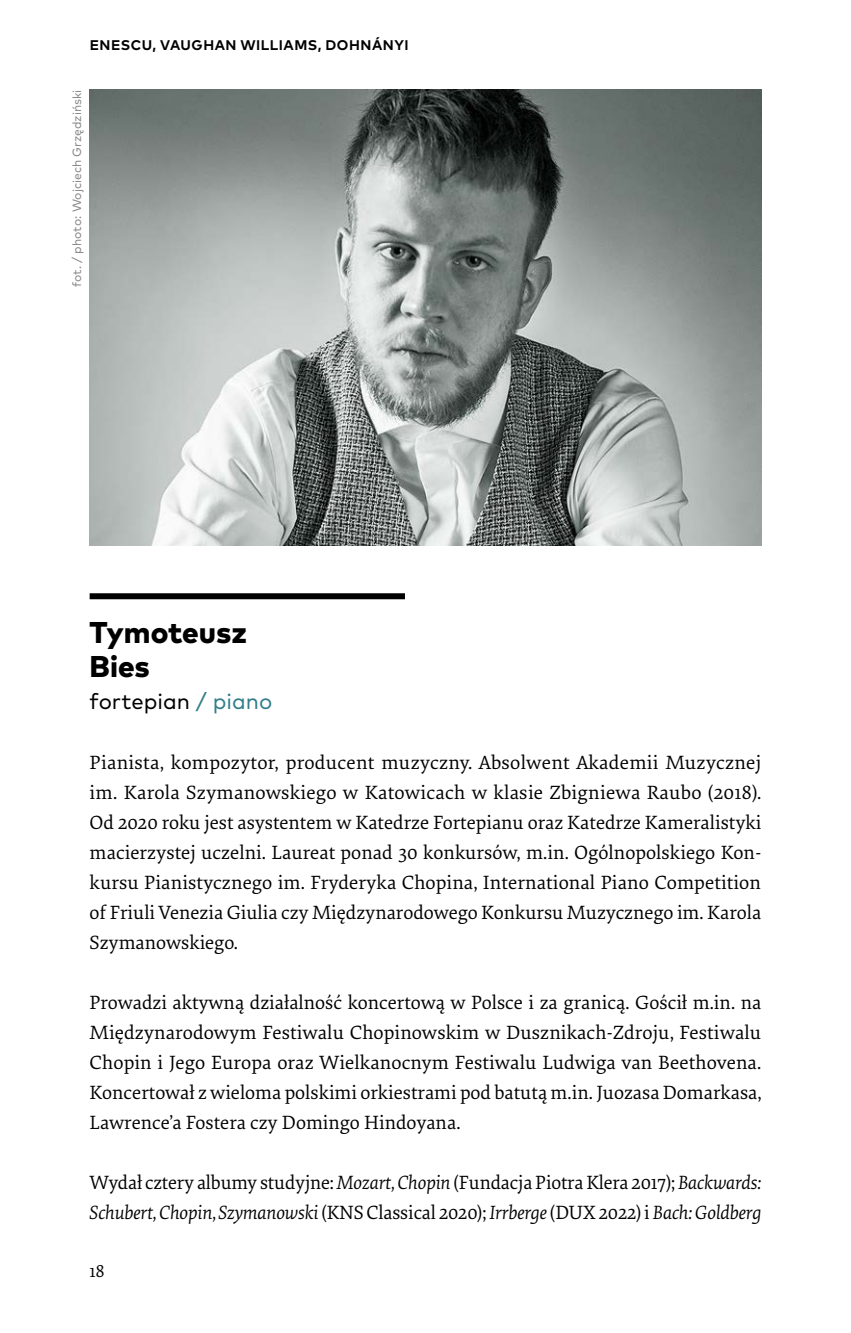
<style>
.page{position:relative;width:851px;height:1333px;background:#fff}
.page>*{position:absolute;margin:0;border:0;box-sizing:border-box;transform-origin:0 0}
.t1{font:800 30px/34px "Mark OT";color:#000}
.t2{font:22px "Mark Pro";color:#000}
.t3{font:20px/30px "Elena Basic";color:#000;text-align:justify}
.t4{font:18px "Elena Basic";color:#000}
.t5{font:700 14px "Mark OT";letter-spacing:.035em;color:#000}
.t6{font:12px "Mark Pro";color:#878787}
.s1{color:#327e89}
.s2{font-style:italic}
</style>
<div class="page">
<div style="left:90px;top:593px;width:315px;height:6px;background:#000"></div>
<img style="left:90px;top:90px;width:671px;height:456px">
<p class="t5" style="left:90px;top:36px;width:320px">ENESCU, VAUGHAN WILLIAMS, DOHNÁNYI</p>
<p class="t6" style="left:68px;top:287px;width:199px;rotate:-90deg">fot. / photo: Wojciech Grzędziński</p>
<h1 class="t1" style="left:90px;top:615px;width:159px">Tymoteusz<br>Bies</h1>
<p class="t2" style="left:90px;top:685px;width:184px">fortepian <span class="s1">/ piano</span></p>
<p class="t3" style="left:90px;top:746px;width:673px">Pianista, kompozytor, producent muzyczny. Absolwent Akademii Muzycznej im. Karola Szymanowskiego w Katowicach w klasie Zbigniewa Raubo (2018).<br>Od 2020 roku jest asystentem w Katedrze Fortepianu oraz Katedrze Kameralistyki macierzystej uczelni. Laureat ponad 30 konkursów, m.in. Ogólnopolskiego Kon&shy;kursu Pianistycznego im. Fryderyka Chopina, International Piano Competition of Friuli Venezia Giulia czy Międzynarodowego Konkursu Muzycznego im. Karola Szymanowskiego.</p>
<p class="t3" style="left:90px;top:986px;width:673px">Prowadzi aktywną działalność koncertową w Polsce i za granicą. Gościł m.in. na Międzynarodowym Festiwalu Chopinowskim w Dusznikach-Zdroju, Festiwalu Chopin i Jego Europa oraz Wielkanocnym Festiwalu Ludwiga van Beethovena.<br>Koncertował z wieloma polskimi orkiestrami pod batutą m.in. Juozasa Domarkasa, Lawrence’a Fostera czy Domingo Hindoyana.</p>
<p class="t3" style="left:90px;top:1166px;width:673px">Wydał cztery albumy studyjne: <span class="s2">Mozart, Chopin</span> (Fundacja Piotra Klera 2017); <span class="s2">Backwards:<br>Schubert, Chopin, Szymanowski</span> (KNS Classical 2020); <span class="s2">Irrberge</span> (DUX 2022) i <span class="s2">Bach: Goldberg</span></p>
<p class="t4" style="left:90px;top:1258px;width:17px">18</p>
</div>
